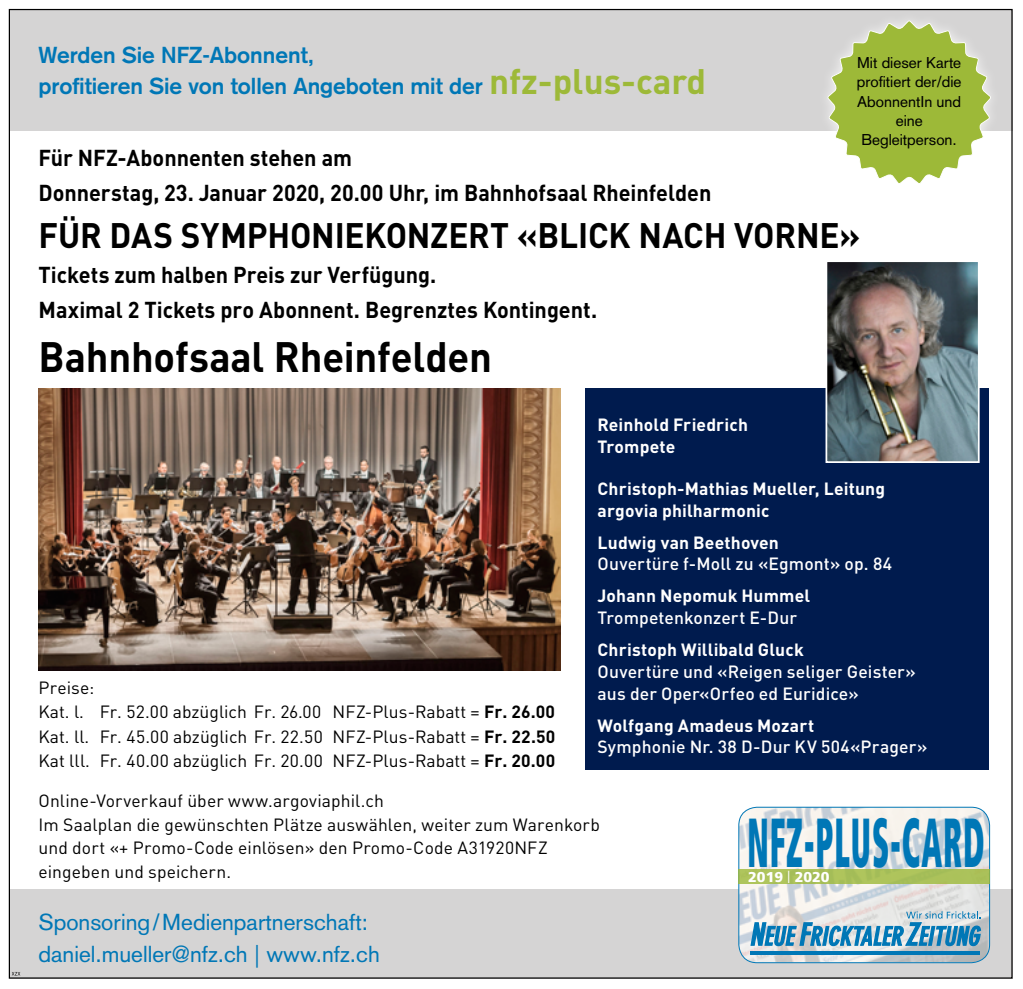
<style>
.page{position:relative;width:1023px;height:989px;background:#fff}
.page>*{position:absolute;margin:0;border:0;box-sizing:border-box;transform-origin:0 0}
.t1{font:900 condensed 69.3px "Frutiger LT Std";letter-spacing:.03em;color:#0077b6;scale:.45 1}
.t2{font:700 42px "DIN";letter-spacing:-.005em;color:#000;scale:.95 1}
.t3{font:700 35px "DIN";letter-spacing:-.005em;color:#000;scale:.95 1}
.t4{font:700 22.75px/35px "DIN";color:#000;scale:.95 1}
.t5{font:700 22.75px/31.5px "Akzidenz Grotesk";color:#0077b6}
.t6{font:22.75px/31.5px "Akzidenz Grotesk";color:#0077b6}
.t7{font:17.5px/23.6px "DIN";letter-spacing:.005em;color:#000}
.t8{font:700 17.5px/21.9px "DIN";letter-spacing:.01em;color:#fff}
.t9{font:500 17.5px/21.9px "DIN";letter-spacing:.005em;color:#fff}
.t10{font:15.4px/19.2px "Akzidenz Grotesk";color:#000;text-align:center}
.t11{font:900 14.17px "Frutiger LT Std";color:#fff}
.s1{font-family:"DIN";font-size:35px;color:#9db938}
.s2{font-weight:700}
.s3{font-family:"Minion Pro"}
.s4{font-family:"DIN";font-weight:400}
</style>
<div class="page">
<div style="left:9px;top:889px;width:1003px;height:89px;background:#d5d4d4"></div>
<svg style="left:12px;top:972px;width:8px;height:3px"></svg>
<div style="left:9px;top:9px;width:1003px;height:121px;background:#d5d4d4"></div>
<div style="left:812px;top:7px;width:196px;height:179px;background:#fff;opacity:.5"></div>
<img style="left:739px;top:807px;width:250px;height:155px">
<svg style="left:749px;top:911px;width:232px;height:44px"></svg>
<div style="left:738px;top:807px;width:252px;height:156px;border:1px solid #0077b6;border-radius:18px"></div>
<div style="left:738px;top:869px;width:252px;height:14px;background:#acc25a"></div>
<img style="left:39px;top:388px;width:521px;height:283px">
<div style="left:585px;top:388px;width:404px;height:382px;background:#001b4e"></div>
<img style="left:828px;top:263px;width:148px;height:197px">
<div style="left:825px;top:260px;width:154px;height:203px;border:2px solid #fff"></div>
<h3 class="t5" style="left:39px;top:39px;width:669px">Werden Sie NFZ-Abonnent,<br>profitieren Sie von tollen Angeboten mit der <span class="s1">nfz-plus-card</span></h3>
<p class="t10" style="left:857px;top:53px;width:106px">Mit dieser Karte profitiert der/die<br>AbonnentIn und eine<br>Begleitperson.</p>
<h3 class="t4" style="left:39px;top:140px;width:710px">Für NFZ-Abonnenten stehen am<br>Donnerstag, 23. Januar 2020, 20.00 Uhr, im Bahnhofsaal Rheinfelden</h3>
<h3 class="t3" style="left:39px;top:213px;width:866px">FÜR DAS SYMPHONIEKONZERT «BLICK NACH VORNE»</h3>
<h3 class="t4" style="left:39px;top:257px;width:589px">Tickets zum halben Preis zur Verfügung.<br>Maximal 2 Tickets pro Abonnent. Begrenztes Kontingent.</h3>
<h2 class="t2" style="left:39px;top:329px;width:479px">Bahnhofsaal Rheinfelden</h2>
<p class="t7" style="left:39px;top:675px;width:518px;line-height:24.5px">Preise:<br>Kat. l. Fr. 52.00 abzüglich Fr. 26.00 NFZ-Plus-Rabatt = <span class="s2">Fr. 26.00<br></span>Kat. ll. Fr. 45.00 abzüglich Fr. 22.50 NFZ-Plus-Rabatt = <span class="s2">Fr. 22.50<br></span>Kat lll. Fr. 40.00 abzüglich Fr. 20.00 NFZ-Plus-Rabatt = <span class="s2">Fr. 20.00</span></p>
<p class="t8" style="left:597px;top:413px;width:152px">Reinhold Friedrich<br>Trompete</p>
<p class="t8" style="left:597px;top:477px;width:289px">Christoph-Mathias Mueller, Leitung argovia philharmonic</p>
<p class="t8" style="left:597px;top:530px;width:183px">Ludwig van Beethoven</p>
<p class="t9" style="left:597px;top:552px;width:296px">Ouvertüre f-Moll zu «Egmont» op. 84</p>
<p class="t8" style="left:597px;top:584px;width:214px">Johann Nepomuk Hummel</p>
<p class="t9" style="left:597px;top:606px;width:201px">Trompetenkonzert E-Dur</p>
<p class="t8" style="left:597px;top:638px;width:208px">Christoph Willibald Gluck</p>
<p class="t9" style="left:597px;top:660px;width:320px">Ouvertüre und «Reigen seliger Geister» aus der Oper«Orfeo ed Euridice»</p>
<p class="t8" style="left:597px;top:713px;width:218px">Wolfgang Amadeus Mozart</p>
<p class="t9" style="left:597px;top:735px;width:331px">Symphonie Nr. 38 D-Dur KV 504«Prager»</p>
<p class="t7" style="left:39px;top:788px;width:563px">Online-Vorverkauf über www.argoviaphil.ch<br>Im Saalplan die gewünschten Plätze auswählen, weiter zum Warenkorb und dort «+ Promo-Code einlösen» den Promo-Code A31920NFZ eingeben und speichern.</p>
<h3 class="t6" style="left:39px;top:906px;width:343px">Sponsoring/Medienpartnerschaft: daniel.mueller@nfz.ch <span class="s3">|</span> www.nfz.ch</h3>
<h1 class="t1" style="left:747px;top:801px;width:529px">NFZ-PLUS-CARD</h1>
<p class="t11" style="left:748px;top:868px;width:83px">2019 <span class="s4">|</span> 2020</p>
</div>
